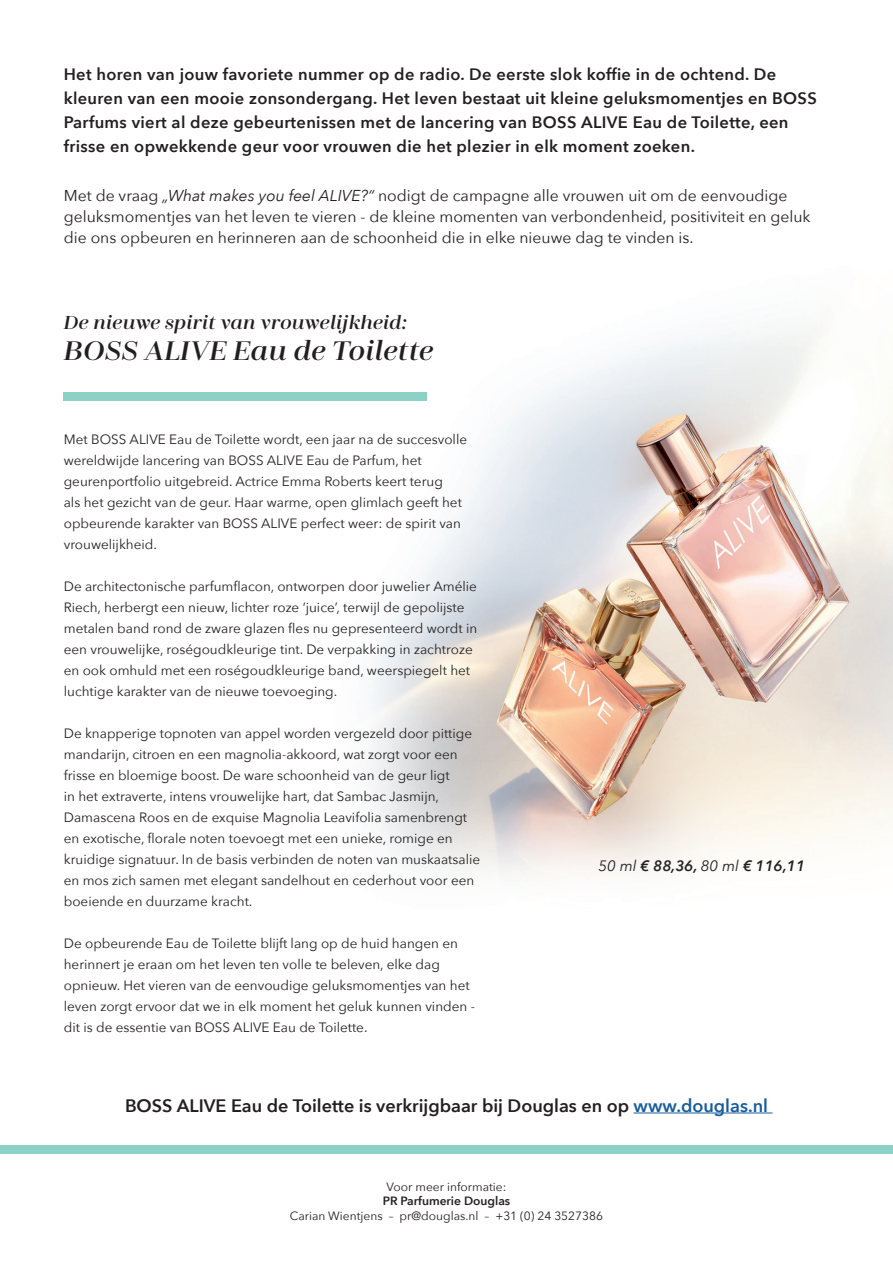
<style>
.page{position:relative;width:893px;height:1263px;background:#fff}
.page>*{position:absolute;margin:0;border:0;box-sizing:border-box;transform-origin:0 0}
.t1{font:italic 600 30px "Zahrahfor Douglas";color:#231f20}
.t2{font:italic 600 21px "Zahrahfor Douglas";color:#231f20}
.t3{font:600 18px "Avenir Next";color:#231f20}
.t4{font:600 16.5px/24px "Avenir Next";letter-spacing:.02em;color:#231f20}
.t5{font:15.75px/21px "Avenir Next";color:#231f20}
.t6{font:italic 600 15px "Avenir Next";color:#231f20}
.t7{font:13.5px/21px "Avenir Next";color:#231f20}
.t8{font:12px "Avenir Next";color:#231f20}
.t9{font:600 12px "Avenir Next";color:#231f20}
.s1{font-style:italic}
.s2{font-weight:400}
.s3{color:#175d9e}
</style>
<div class="page">
<img style="left:371px;top:328px;width:522px;height:546px">
<div style="left:0;top:1145px;width:893px;height:9px;background:#8cd1c5"></div>
<div style="left:64px;top:392px;width:363px;height:9px;background:#8cd1c5"></div>
<hr style="left:634px;top:1112px;width:138px;height:1px;background:#175d9e">
<p class="t4" style="left:64px;top:62px;width:755px">Het horen van jouw favoriete nummer op de radio. De eerste slok koffie in de ochtend. De kleuren van een mooie zonsondergang. Het leven bestaat uit kleine geluksmomentjes en BOSS Parfums viert al deze gebeurtenissen met de lancering van BOSS ALIVE Eau de Toilette, een frisse en opwekkende geur voor vrouwen die het plezier in elk moment zoeken.</p>
<p class="t5" style="left:64px;top:184px;width:748px">Met de vraag <span class="s1">„What makes you feel ALIVE?“</span> nodigt de campagne alle vrouwen uit om de eenvoudige geluksmomentjes van het leven te vieren - de kleine momenten van verbondenheid, positiviteit en geluk die ons opbeuren en herinneren aan de schoonheid die in elke nieuwe dag te vinden is.</p>
<h2 class="t2" style="left:64px;top:310px;width:344px">De nieuwe spirit van vrouwelijkheid:</h2>
<h1 class="t1" style="left:64px;top:334px;width:371px">BOSS ALIVE Eau de Toilette</h1>
<p class="t7" style="left:64px;top:428px;width:405px">Met BOSS ALIVE Eau de Toilette wordt, een jaar na de succesvolle wereldwijde lancering van BOSS ALIVE Eau de Parfum, het geurenportfolio uitgebreid. Actrice Emma Roberts keert terug<br>als het gezicht van de geur. Haar warme, open glimlach geeft het opbeurende karakter van BOSS ALIVE perfect weer: de spirit van vrouwelijkheid.</p>
<p class="t7" style="left:64px;top:575px;width:415px">De architectonische parfumflacon, ontworpen door juwelier Amélie Riech, herbergt een nieuw, lichter roze ‘juice’, terwijl de gepolijste metalen band rond de zware glazen fles nu gepresenteerd wordt in een vrouwelijke, roségoudkleurige tint. De verpakking in zachtroze en ook omhuld met een roségoudkleurige band, weerspiegelt het luchtige karakter van de nieuwe toevoeging.</p>
<p class="t7" style="left:64px;top:722px;width:418px">De knapperige topnoten van appel worden vergezeld door pittige mandarijn, citroen en een magnolia-akkoord, wat zorgt voor een frisse en bloemige boost. De ware schoonheid van de geur ligt<br>in het extraverte, intens vrouwelijke hart, dat Sambac Jasmijn, Damascena Roos en de exquise Magnolia Leavifolia samenbrengt en exotische, florale noten toevoegt met een unieke, romige en kruidige signatuur. In de basis verbinden de noten van muskaatsalie en mos zich samen met elegant sandelhout en cederhout voor een boeiende en duurzame kracht.</p>
<p class="t7" style="left:64px;top:932px;width:413px">De opbeurende Eau de Toilette blijft lang op de huid hangen en herinnert je eraan om het leven ten volle te beleven, elke dag opnieuw. Het vieren van de eenvoudige geluksmomentjes van het leven zorgt ervoor dat we in elk moment het geluk kunnen vinden - dit is de essentie van BOSS ALIVE Eau de Toilette.</p>
<p class="t6" style="left:598px;top:853px;width:208px"><span class="s2">50 ml</span> € 88,36, <span class="s2">80 ml</span> € 116,11</p>
<h3 class="t3" style="left:125px;top:1090px;width:644px">BOSS ALIVE Eau de Toilette is verkrijgbaar bij Douglas en op <span class="s3">www.douglas.nl</span></h3>
<p class="t8" style="left:386px;top:1177px;width:121px">Voor meer informatie:</p>
<p class="t9" style="left:383px;top:1191px;width:129px">PR Parfumerie Douglas</p>
<p class="t8" style="left:290px;top:1205px;width:315px">Carian Wientjens – pr@douglas.nl – +31 (0) 24 3527386</p>
</div>
